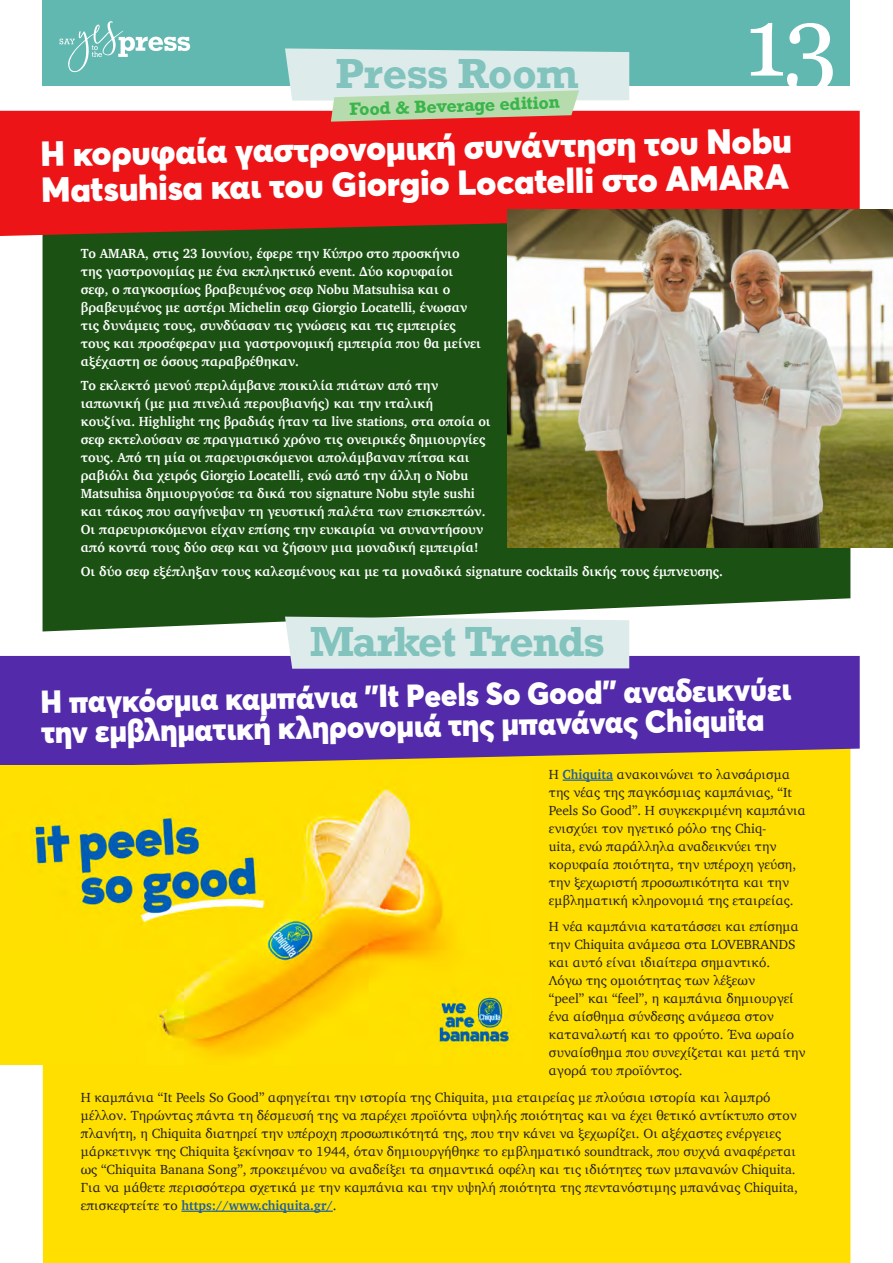
<style>
.page{position:relative;width:893px;height:1263px;background:#fff}
.page>*{position:absolute;margin:0;border:0;box-sizing:border-box;transform-origin:0 0}
.t1{font:97.5px "Georgia";color:#fff}
.t2{font:700 39.6px "Rockwell";letter-spacing:-.02em;color:#82c3bd}
.t3{font:700 39.6px "Rockwell";color:#82c3bd}
.t4{font:900 34.5px/36px "Averta";color:#fff}
.t5{font:900 31.5px/30px "Averta";color:#fff;scale:.96 1}
.t6{font:700 16.65px "Rockwell";color:#39b54a}
.t7{font:13.5px/18px "Charter";color:#231f20}
.t8{font:700 13.5px/18px "Charter";color:#fff;scale:.96 1}
.s1{font-weight:700;color:#215e9e}
</style>
<div class="page">
<div style="left:43px;top:0;width:807px;height:85px;background:#61b8b0"></div>
<svg style="left:60px;top:21px;width:130px;height:51px"></svg>
<div style="left:43px;top:768px;width:807px;height:495px;background:#ffdf00"></div>
<div style="left:43px;top:236px;width:807px;height:395px;background:#1b5213"></div>
<div style="left:0;top:111px;width:860px;height:125px;background:#ed1417"></div>
<svg style="left:0;top:656px;width:860px;height:112px;background:#60389d"></svg>
<hr style="left:563px;top:779px;width:50px;height:2px;background:#215e9e">
<hr style="left:181px;top:1210px;width:152px;height:2px;background:#215e9e">
<svg style="left:285px;top:48px;width:344px;height:74px;background:#d2d6ca"></svg>
<div style="left:285px;top:617px;width:344px;height:52px;background:#ddecea"></div>
<img style="left:508px;top:209px;width:385px;height:338px">
<img style="left:0;top:765px;width:532px;height:300px">
<h2 class="t3" style="left:335px;top:48px;width:245px">Press Room</h2>
<p class="t6" style="left:349px;top:98px;width:212px;rotate:-2deg">Food &amp; Beverage edition</p>
<h1 class="t1" style="left:744px;top:-29px;width:95px">13</h1>
<h3 class="t4" style="left:40px;top:135px;width:753px;rotate:-1deg">Η κορυφαία γαστρονομική συνάντηση του Nobu<br>Matsuhisa και του Giorgio Locatelli στο AMARA</h3>
<p class="t8" style="left:81px;top:244px;width:418px">Το AMARA, στις 23 Ιουνίου, έφερε την Κύπρο στο προσκήνιο της γαστρονομίας με ένα εκπληκτικό event. Δύο κορυφαίοι σεφ, ο παγκοσμίως βραβευμένος σεφ Nobu Matsuhisa και ο βραβευμένος με αστέρι Michelin σεφ Giorgio Locatelli, ένωσαν τις δυνάμεις τους, συνδύασαν τις γνώσεις και τις εμπειρίες τους και προσέφεραν μια γαστρονομική εμπειρία που θα μείνει αξέχαστη σε όσους παραβρέθηκαν.</p>
<p class="t8" style="left:81px;top:376px;width:428px">Το εκλεκτό μενού περιλάμβανε ποικιλία πιάτων από την ιαπωνική (με μια πινελιά περουβιανής) και την ιταλική κουζίνα. Highlight της βραδιάς ήταν τα live stations, στα οποία οι σεφ εκτελούσαν σε πραγματικό χρόνο τις ονειρικές δημιουργίες τους. Από τη μία οι παρευρισκόμενοι απολάμβαναν πίτσα και ραβιόλι δια χειρός Giorgio Locatelli, ενώ από την άλλη ο Nobu Matsuhisa δημιουργούσε τα δικά του signature Nobu style sushi και τάκος που σαγήνεψαν τη γευστική παλέτα των επισκεπτών.<br>Οι παρευρισκόμενοι είχαν επίσης την ευκαιρία να συναντήσουν από κοντά τους δύο σεφ και να ζήσουν μια μοναδική εμπειρία!</p>
<p class="t8" style="left:81px;top:563px;width:670px">Οι δύο σεφ εξέπληξαν τους καλεσμένους και με τα μοναδικά signature cocktails δικής τους έμπνευσης.</p>
<h2 class="t2" style="left:310px;top:616px;width:296px">Market Trends</h2>
<h3 class="t5" style="left:40px;top:686px;width:783px;rotate:-1deg">Η παγκόσμια καμπάνια "It Peels So Good” αναδεικνύει την εμβληματική κληρονομιά της μπανάνας Chiquita</h3>
<p class="t7" style="left:549px;top:765px;width:258px">H <span class="s1">Chiquita</span> ανακοινώνει το λανσάρισμα της νέας της παγκόσμιας καμπάνιας, “It Peels So Good”. Η συγκεκριμένη καμπάνια ενισχύει τον ηγετικό ρόλο της Chiq-<br>uita, ενώ παράλληλα αναδεικνύει την κορυφαία ποιότητα, την υπέροχη γεύση, την ξεχωριστή προσωπικότητα και την εμβληματική κληρονομιά της εταιρείας.</p>
<p class="t7" style="left:549px;top:917px;width:258px">Η νέα καμπάνια κατατάσσει και επίσημα την Chiquita ανάμεσα στα LOVEBRANDS και αυτό είναι ιδιαίτερα σημαντικό.<br>Λόγω της ομοιότητας των λέξεων<br>“peel” και “feel”, η καμπάνια δημιουργεί ένα αίσθημα σύνδεσης ανάμεσα στον καταναλωτή και το φρούτο. Ένα ωραίο συναίσθημα που συνεχίζεται και μετά την αγορά του προϊόντος.</p>
<p class="t7" style="left:81px;top:1088px;width:718px">Η καμπάνια “It Peels So Good” αφηγείται την ιστορία της Chiquita, μια εταιρείας με πλούσια ιστορία και λαμπρό μέλλον. Τηρώντας πάντα τη δέσμευσή της να παρέχει προϊόντα υψηλής ποιότητας και να έχει θετικό αντίκτυπο στον πλανήτη, η Chiquita διατηρεί την υπέροχη προσωπικότητά της, που την κάνει να ξεχωρίζει. Οι αξέχαστες ενέργειες μάρκετινγκ της Chiquita ξεκίνησαν το 1944, όταν δημιουργήθηκε το εμβληματικό soundtrack, που συχνά αναφέρεται ως “Chiquita Banana Song”, προκειμένου να αναδείξει τα σημαντικά οφέλη και τις ιδιότητες των μπανανών Chiquita.<br>Για να μάθετε περισσότερα σχετικά με την καμπάνια και την υψηλή ποιότητα της πεντανόστιμης μπανάνας Chiquita, επισκεφτείτε το <span class="s1">https://www.chiquita.gr/</span>.</p>
</div>
